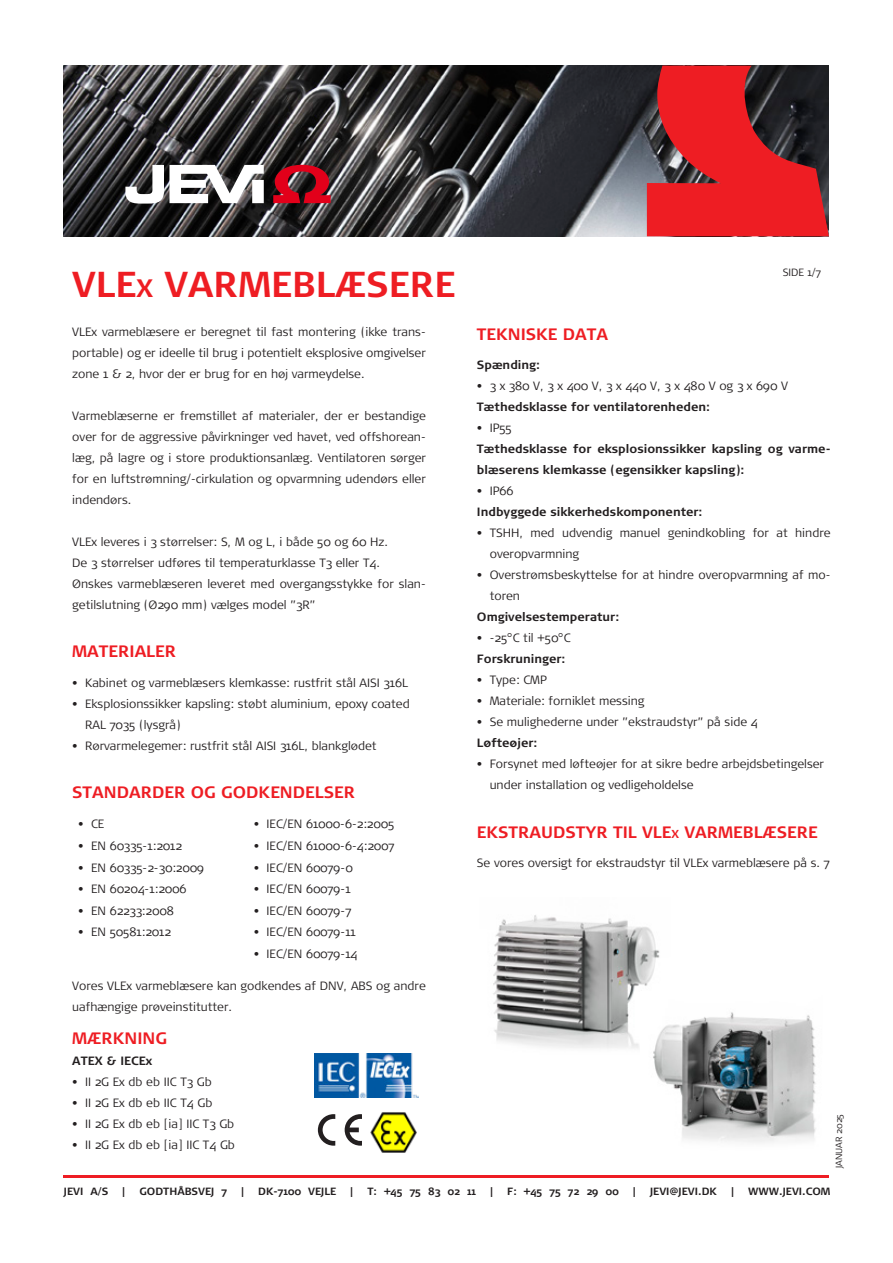
<style>
.page{position:relative;width:893px;height:1263px;background:#fff}
.page>*{position:absolute;margin:0;border:0;box-sizing:border-box;transform-origin:0 0}
.PB_Overskrift_-_produktblad{font:700 36px "Signa Normal";color:#ee1d23}
.PB_2__overskrift_-_produktblad{font:700 16.5px "Signa Normal";color:#ee1d23}
.PB_Brødtekst_-_produktblad{font:700 16.5px "Signa Normal";color:#ee1d23}
.PB_Brødtekst_-_produktblad-2{font:300 12px/21px "Signa Normal";color:#231f20}
.PB_Brødtekst_fed_-_produktblad{font:700 12px/21px "Signa Normal";color:#231f20}
.PB_Adresse_info_-_produktblad{font:700 10.5px "Signa Normal";color:#231f20}
.PB_Sidenr_-_produktblad{font:300 10.5px "Signa Normal";color:#231f20}
.PB_Mdr_dato_nr_-_produktblad{font:300 9px "Signa Normal";color:#231f20}
.s1{font-size:25.2px}
.s2{font-size:11.55px}
</style>
<div class="page">
<hr style="left:64px;top:1176px;width:765px;height:2px;background:#ee1d23">
<img style="left:64px;top:66px;width:583px;height:170px">
<svg style="left:647px;top:66px;width:182px;height:170px;background:#ac2328"></svg>
<svg style="left:125px;top:165px;width:139px;height:39px"></svg>
<svg style="left:273px;top:165px;width:58px;height:38px;background:#971322"></svg>
<img style="left:493px;top:915px;width:167px;height:134px">
<img style="left:640px;top:991px;width:176px;height:152px">
<img style="left:315px;top:1053px;width:103px;height:45px">
<svg style="left:345px;top:1114px;width:17px;height:32px"></svg>
<svg style="left:318px;top:1114px;width:17px;height:32px"></svg>
<img style="left:370px;top:1112px;width:47px;height:41px">
<p class="PB_Overskrift_-_produktblad" style="left:72px;top:263px;width:385px">VLE<span class="s1">x</span> VARMEBLÆSERE</p>
<p class="PB_Brødtekst_-_produktblad-2" style="left:72px;top:321px;width:355px;text-align:justify">VLEx varmeblæsere er beregnet til fast montering (ikke trans&shy;portable) og er ideelle til brug i potentielt eksplosive omgivelser zone 1 &amp; 2, hvor der er brug for en høj varmeydelse.</p>
<p class="PB_Brødtekst_-_produktblad-2" style="left:72px;top:405px;width:355px;text-align:justify">Varmeblæserne er fremstillet af materialer, der er bestandige over for de aggressive påvirkninger ved havet, ved offshorean&shy;læg, på lagre og i store produktionsanlæg. Ventilatoren sørger for en luftstrømning/-cirkulation og opvarmning udendørs eller indendørs.</p>
<p class="PB_Brødtekst_-_produktblad-2" style="left:72px;top:531px;width:317px">VLEx leveres i 3 størrelser: S, M og L, i både 50 og 60 Hz.</p>
<p class="PB_Brødtekst_-_produktblad-2" style="left:72px;top:552px;width:309px">De 3 størrelser udføres til temperaturklasse T3 eller T4.</p>
<p class="PB_Brødtekst_-_produktblad-2" style="left:72px;top:573px;width:355px">Ønskes varmeblæseren leveret med overgangsstykke for slan&shy;getilslutning (Ø290 mm) vælges model ”3R”</p>
<p class="PB_2__overskrift_-_produktblad" style="left:72px;top:642px;width:105px">MATERIALER</p>
<p class="PB_Brødtekst_-_produktblad-2" style="left:72px;top:672px;width:337px">• Kabinet og varmeblæsers klemkasse: rustfrit stål AISI 316L</p>
<p class="PB_Brødtekst_-_produktblad-2" style="left:85px;top:693px;width:326px;text-indent:-13px">• Eksplosionssikker kapsling: støbt aluminium, epoxy coated<br>RAL 7035 (lysgrå)</p>
<p class="PB_Brødtekst_-_produktblad-2" style="left:72px;top:735px;width:306px">• Rørvarmelegemer: rustfrit stål AISI 316L, blankglødet</p>
<p class="PB_2__overskrift_-_produktblad" style="left:72px;top:783px;width:284px">STANDARDER OG GODKENDELSER</p>
<p class="PB_Brødtekst_-_produktblad-2" style="left:78px;top:814px;width:27px">• CE</p>
<p class="PB_Brødtekst_-_produktblad-2" style="left:254px;top:814px;width:142px">• IEC/EN 61000-6-2:2005</p>
<p class="PB_Brødtekst_-_produktblad-2" style="left:78px;top:835px;width:105px">• EN 60335-1:2012</p>
<p class="PB_Brødtekst_-_produktblad-2" style="left:254px;top:835px;width:142px">• IEC/EN 61000-6-4:2007</p>
<p class="PB_Brødtekst_-_produktblad-2" style="left:78px;top:857px;width:127px">• EN 60335-2-30:2009</p>
<p class="PB_Brødtekst_-_produktblad-2" style="left:254px;top:857px;width:100px">• IEC/EN 60079-0</p>
<p class="PB_Brødtekst_-_produktblad-2" style="left:78px;top:879px;width:110px">• EN 60204-1:2006</p>
<p class="PB_Brødtekst_-_produktblad-2" style="left:254px;top:879px;width:98px">• IEC/EN 60079-1</p>
<p class="PB_Brødtekst_-_produktblad-2" style="left:78px;top:900px;width:97px">• EN 62233:2008</p>
<p class="PB_Brødtekst_-_produktblad-2" style="left:254px;top:900px;width:99px">• IEC/EN 60079-7</p>
<p class="PB_Brødtekst_-_produktblad-2" style="left:78px;top:922px;width:94px">• EN 50581:2012</p>
<p class="PB_Brødtekst_-_produktblad-2" style="left:254px;top:922px;width:103px">• IEC/EN 60079-11</p>
<p class="PB_Brødtekst_-_produktblad-2" style="left:254px;top:943px;width:105px">• IEC/EN 60079-14</p>
<p class="PB_Brødtekst_-_produktblad-2" style="left:72px;top:975px;width:355px">Vores VLEx varmeblæsere kan godkendes af DNV, ABS og andre uafhængige prøveinstitutter.</p>
<p class="PB_Brødtekst_-_produktblad" style="left:72px;top:1028px;width:96px">MÆRKNING</p>
<p class="PB_Brødtekst_fed_-_produktblad" style="left:72px;top:1050px;width:81px">ATEX &amp; IECEx</p>
<p class="PB_Brødtekst_-_produktblad-2" style="left:72px;top:1071px;width:141px">• II 2G Ex db eb IIC T3 Gb</p>
<p class="PB_Brødtekst_-_produktblad-2" style="left:72px;top:1092px;width:142px">• II 2G Ex db eb IIC T4 Gb</p>
<p class="PB_Brødtekst_-_produktblad-2" style="left:72px;top:1113px;width:163px">• II 2G Ex db eb [ia] IIC T3 Gb</p>
<p class="PB_Brødtekst_-_produktblad-2" style="left:72px;top:1134px;width:164px">• II 2G Ex db eb [ia] IIC T4 Gb</p>
<p class="PB_Sidenr_-_produktblad" style="left:783px;top:267px;width:40px">SIDE 1/7</p>
<p class="PB_2__overskrift_-_produktblad" style="left:477px;top:324px;width:133px">TEKNISKE DATA</p>
<p class="PB_Brødtekst_fed_-_produktblad" style="left:477px;top:354px;width:65px">Spænding:</p>
<p class="PB_Brødtekst_-_produktblad-2" style="left:477px;top:375px;width:313px">• 3 x 380 V, 3 x 400 V, 3 x 440 V, 3 x 480 V og 3 x 690 V</p>
<p class="PB_Brødtekst_fed_-_produktblad" style="left:477px;top:396px;width:235px">Tæthedsklasse for ventilatorenheden:</p>
<p class="PB_Brødtekst_-_produktblad-2" style="left:477px;top:417px;width:36px">• IP55</p>
<p class="PB_Brødtekst_fed_-_produktblad" style="left:477px;top:438px;width:355px">Tæthedsklasse for eksplosionssikker kapsling og varme&shy;blæserens klemkasse (egensikker kapsling):</p>
<p class="PB_Brødtekst_-_produktblad-2" style="left:477px;top:480px;width:38px">• IP66</p>
<p class="PB_Brødtekst_fed_-_produktblad" style="left:477px;top:501px;width:227px">Indbyggede sikkerhedskomponenter:</p>
<p class="PB_Brødtekst_-_produktblad-2" style="left:490px;top:522px;width:342px;text-indent:-13px">• TSHH, med udvendig manuel genindkobling for at hindre overopvarmning</p>
<p class="PB_Brødtekst_-_produktblad-2" style="left:490px;top:564px;width:342px;text-indent:-13px">• Overstrømsbeskyttelse for at hindre overopvarmning af mo&shy;toren</p>
<p class="PB_Brødtekst_fed_-_produktblad" style="left:477px;top:606px;width:144px">Omgivelsestemperatur:</p>
<p class="PB_Brødtekst_-_produktblad-2" style="left:477px;top:627px;width:95px">• -25°C til +50°C</p>
<p class="PB_Brødtekst_fed_-_produktblad" style="left:477px;top:648px;width:90px">Forskruninger:</p>
<p class="PB_Brødtekst_-_produktblad-2" style="left:477px;top:669px;width:71px">• Type: CMP</p>
<p class="PB_Brødtekst_-_produktblad-2" style="left:477px;top:690px;width:169px">• Materiale: forniklet messing</p>
<p class="PB_Brødtekst_-_produktblad-2" style="left:477px;top:711px;width:282px">• Se mulighederne under ”ekstraudstyr” på side 4</p>
<p class="PB_Brødtekst_fed_-_produktblad" style="left:477px;top:732px;width:62px">Løfteøjer:</p>
<p class="PB_Brødtekst_-_produktblad-2" style="left:490px;top:753px;width:336px;text-indent:-13px">• Forsynet med løfteøjer for at sikre bedre arbejdsbetingelser under installation og vedligeholdelse</p>
<p class="PB_2__overskrift_-_produktblad" style="left:477px;top:822px;width:342px">EKSTRAUDSTYR TIL VLE<span class="s2">x</span> VARMEBLÆSERE</p>
<p class="PB_Brødtekst_-_produktblad-2" style="left:477px;top:852px;width:354px">Se vores oversigt for ekstraudstyr til VLEx varmeblæsere på s. 7</p>
<p class="PB_Mdr_dato_nr_-_produktblad" style="left:834px;top:1168px;width:56px;rotate:-90deg">JANUAR 2025</p>
<p class="PB_Adresse_info_-_produktblad" style="left:64px;top:1185px;width:46px">JEVI A/S</p>
<p class="PB_Adresse_info_-_produktblad" style="left:122px;top:1185px;width:5px">|</p>
<p class="PB_Adresse_info_-_produktblad" style="left:139px;top:1185px;width:89px">GODTHÅBSVEJ 7</p>
<p class="PB_Adresse_info_-_produktblad" style="left:241px;top:1185px;width:5px">|</p>
<p class="PB_Adresse_info_-_produktblad" style="left:258px;top:1185px;width:80px">DK-7100 VEJLE</p>
<p class="PB_Adresse_info_-_produktblad" style="left:350px;top:1185px;width:5px">|</p>
<p class="PB_Adresse_info_-_produktblad" style="left:367px;top:1185px;width:110px">T: +45 75 83 02 11</p>
<p class="PB_Adresse_info_-_produktblad" style="left:490px;top:1185px;width:5px">|</p>
<p class="PB_Adresse_info_-_produktblad" style="left:507px;top:1185px;width:113px">F: +45 75 72 29 00</p>
<p class="PB_Adresse_info_-_produktblad" style="left:633px;top:1185px;width:5px">|</p>
<p class="PB_Adresse_info_-_produktblad" style="left:650px;top:1185px;width:68px">JEVI@JEVI.DK</p>
<p class="PB_Adresse_info_-_produktblad" style="left:731px;top:1185px;width:5px">|</p>
<p class="PB_Adresse_info_-_produktblad" style="left:748px;top:1185px;width:84px">WWW.JEVI.COM</p>
</div>
